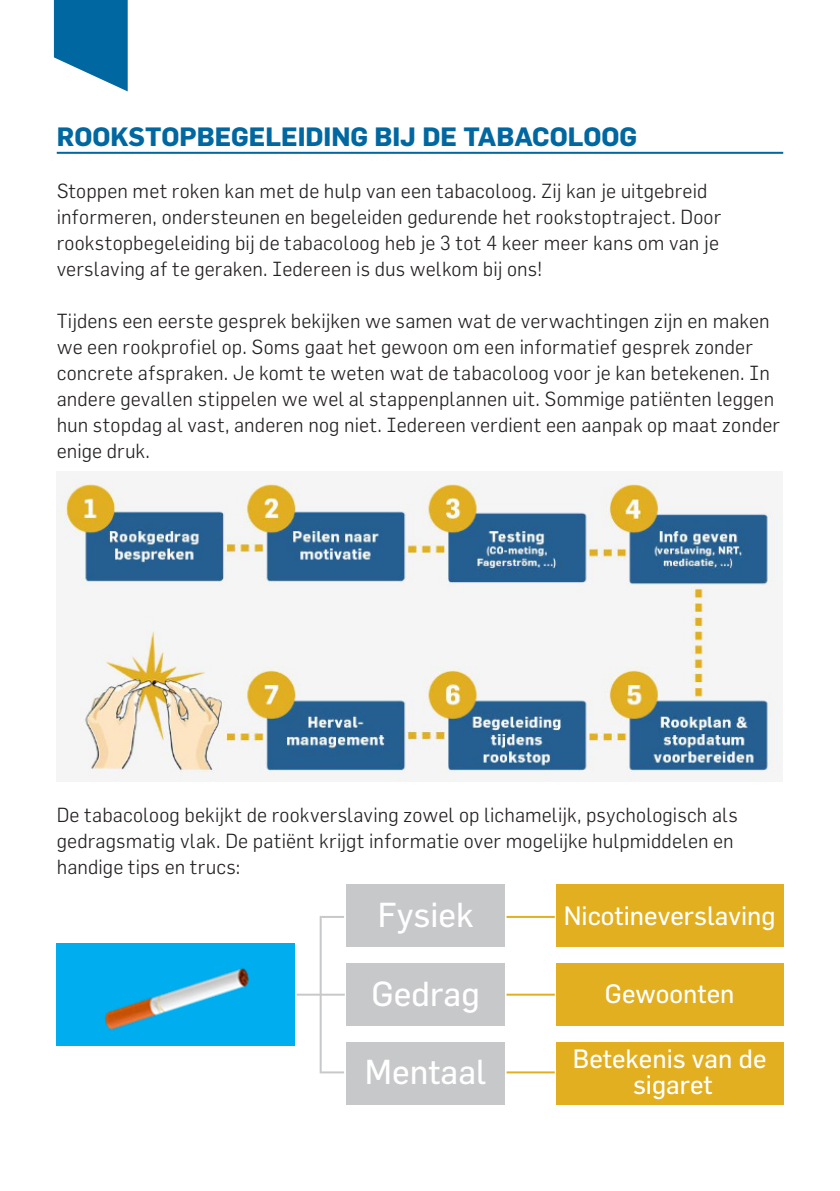
<style>
.page{position:relative;width:840px;height:1191px;background:#fff}
.page>*{position:absolute;margin:0;border:0;box-sizing:border-box;transform-origin:0 0}
.t1{font:34px "Flama";color:#fff}
.t2{font:26px/26px "Flama";color:#fff;text-align:center}
.onderlijnen_kolombre{font:700 26px "Flama";color:#0067a0}
.bodytekst{font:300 20px/26px "Flama";letter-spacing:.005em;color:#231f20}
</style>
<div class="page">
<svg style="left:54px;top:0;width:74px;height:91px"></svg>
<hr style="left:57px;top:152px;width:725px;height:2px;background:#0067a0">
<img style="left:57px;top:479px;width:724px;height:302px">
<div style="left:57px;top:943px;width:238px;height:102px;background:#00aeef"></div>
<div style="left:346px;top:884px;width:159px;height:63px;background:#c7c8ca"></div>
<div style="left:346px;top:1042px;width:159px;height:62px;background:#c7c8ca"></div>
<div style="left:346px;top:963px;width:159px;height:62px;background:#c7c8ca"></div>
<div style="left:556px;top:884px;width:226px;height:63px;background:#e2af21"></div>
<div style="left:556px;top:1042px;width:226px;height:62px;background:#e2af21"></div>
<div style="left:556px;top:963px;width:226px;height:62px;background:#e2af21"></div>
<hr style="left:506px;top:916px;width:48px;height:2px;background:#e2af21">
<hr style="left:506px;top:1071px;width:48px;height:2px;background:#e2af21">
<hr style="left:506px;top:993px;width:48px;height:2px;background:#e2af21">
<hr style="left:296px;top:993px;width:48px;height:2px;background:#c7c8ca">
<hr style="left:321px;top:916px;width:23px;height:2px;background:#c7c8ca">
<hr style="left:321px;top:1071px;width:23px;height:2px;background:#c7c8ca">
<hr style="left:319px;top:916px;width:2px;height:157px;background:#c7c8ca">
<img style="left:104px;top:968px;width:145px;height:62px">
<p class="onderlijnen_kolombre" style="left:57px;top:121px;width:581px">ROOKSTOPBEGELEIDING BIJ DE TABACOLOOG</p>
<p class="bodytekst" style="left:57px;top:178px;width:665px">Stoppen met roken kan met de hulp van een tabacoloog. Zij kan je uitgebreid informeren, ondersteunen en begeleiden gedurende het rookstoptraject. Door rookstopbegeleiding bij de tabacoloog heb je 3 tot 4 keer meer kans om van je verslaving af te geraken. Iedereen is dus welkom bij ons!</p>
<p class="bodytekst" style="left:57px;top:308px;width:724px">Tijdens een eerste gesprek bekijken we samen wat de verwachtingen zijn en maken we een rookprofiel op. Soms gaat het gewoon om een informatief gesprek zonder concrete afspraken. Je komt te weten wat de tabacoloog voor je kan betekenen. In andere gevallen stippelen we wel al stappenplannen uit. Sommige patiënten leggen hun stopdag al vast, anderen nog niet. Iedereen verdient een aanpak op maat zonder enige druk.</p>
<p class="bodytekst" style="left:57px;top:802px;width:682px">De tabacoloog bekijkt de rookverslaving zowel op lichamelijk, psychologisch als gedragsmatig vlak. De patiënt krijgt informatie over mogelijke hulpmiddelen en handige tips en trucs:</p>
<p class="t1" style="left:377px;top:894px;width:97px">Fysiek</p>
<p class="t2" style="left:563px;top:901px;width:213px">Nicotineverslaving</p>
<p class="t1" style="left:371px;top:973px;width:110px">Gedrag</p>
<p class="t1" style="left:365px;top:1051px;width:123px">Mentaal</p>
<p class="t2" style="left:604px;top:980px;width:131px">Gewoonten</p>
<p class="t2" style="left:572px;top:1045px;width:195px">Betekenis van de sigaret</p>
</div>
